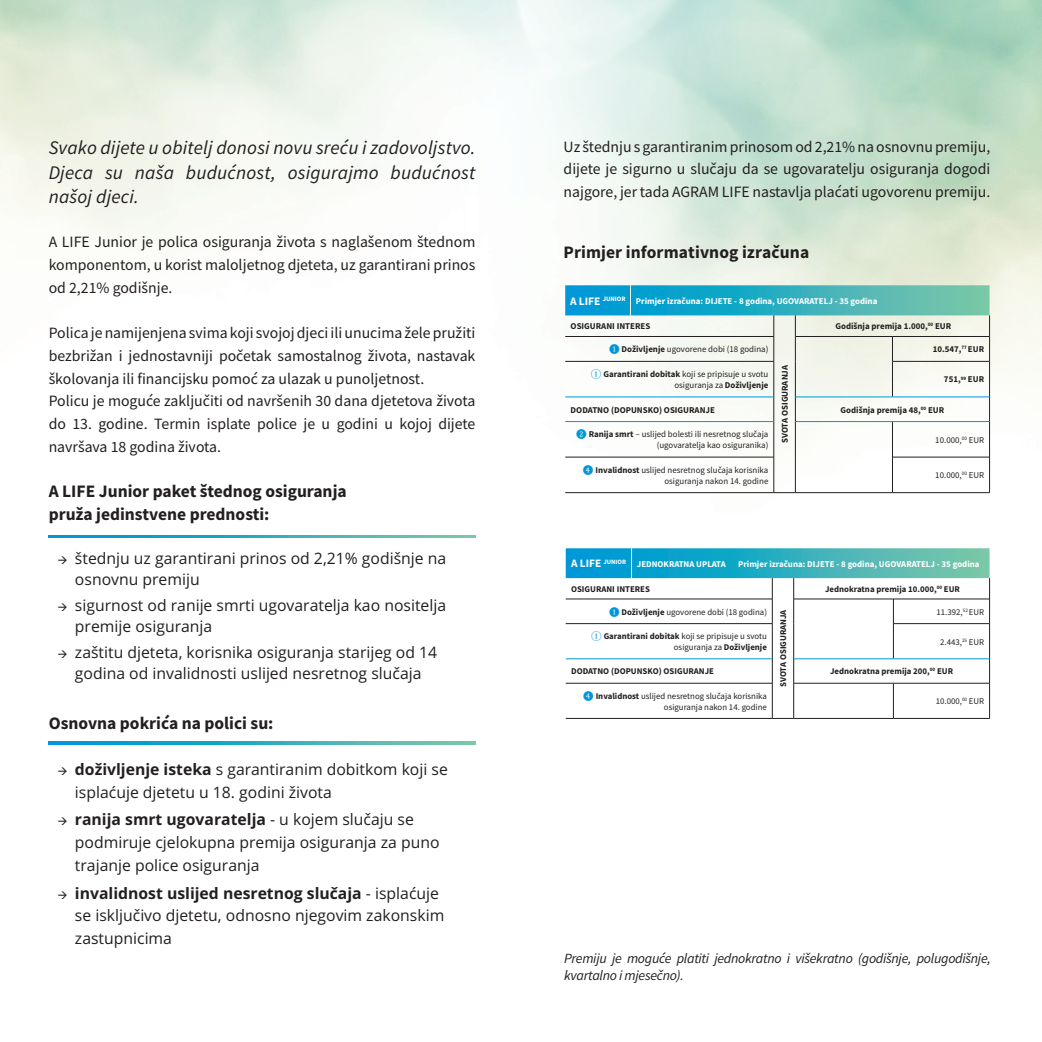
<style>
.page{position:relative;width:1042px;height:1042px;background:#fff}
.page>*{position:absolute;margin:0;border:0;box-sizing:border-box;transform-origin:0 0}
.t1{font:italic 19.25px/24.5px "Source Sans Pro";letter-spacing:.01em;color:#231f20;text-align:justify}
.t2{font:700 17.5px/22.8px "Source Sans Pro";color:#231f20}
.t3{font:15.75px/22.8px "Source Sans Pro";color:#231f20;text-align:justify}
.t4{font:15.75px/22.8px "Open Sans";color:#231f20}
.t5{font:italic 14px/16.8px "Source Sans Pro";letter-spacing:-.02em;color:#231f20}
.t6{font:8.92px/10.7px "Source Sans Pro";color:#231f20;text-align:right}
.t7{font:700 8.92px "Source Sans Pro";color:#231f20}
.t8{font:700 8.92px "Source Sans Pro";color:#fff}
.t9{font:8.75px/10.5px "Source Sans Pro";color:#231f20;text-align:right}
.t10{font:700 8.75px "Source Sans Pro";color:#231f20}
.t11{font:700 8.75px "Source Sans Pro";color:#fff}
.s1{font-weight:700}
.s2{font-size:11.38px}
.s3{font-family:"Cambria Math";color:#0097d9}
</style>
<div class="page">
<img style="left:0;top:0;width:1042px;height:745px">
<svg style="left:49px;top:535px;width:426px;height:3px"></svg>
<svg style="left:49px;top:742px;width:426px;height:2px"></svg>
<hr style="left:892px;top:361px;width:97px;height:1px;background:#231f20">
<svg style="left:565px;top:285px;width:425px;height:76px"></svg>
<hr style="left:773px;top:361px;width:1px;height:36px;background:#231f20">
<hr style="left:795px;top:361px;width:1px;height:36px;background:#231f20">
<hr style="left:892px;top:361px;width:1px;height:36px;background:#231f20">
<hr style="left:989px;top:361px;width:1px;height:36px;background:#231f20">
<svg style="left:773px;top:398px;width:1px;height:23px"></svg>
<svg style="left:795px;top:398px;width:1px;height:23px"></svg>
<svg style="left:989px;top:397px;width:1px;height:24px"></svg>
<hr style="left:773px;top:421px;width:1px;height:36px;background:#231f20">
<hr style="left:795px;top:421px;width:1px;height:36px;background:#231f20">
<hr style="left:892px;top:422px;width:1px;height:35px;background:#231f20">
<hr style="left:989px;top:421px;width:1px;height:36px;background:#231f20">
<hr style="left:773px;top:457px;width:1px;height:35px;background:#231f20">
<hr style="left:795px;top:457px;width:1px;height:35px;background:#231f20">
<hr style="left:630px;top:285px;width:1px;height:30px;background:#fff">
<hr style="left:565px;top:361px;width:209px;height:1px;background:#231f20">
<hr style="left:892px;top:457px;width:1px;height:35px;background:#231f20">
<hr style="left:989px;top:457px;width:1px;height:35px;background:#231f20">
<hr style="left:795px;top:492px;width:97px;height:1px;background:#231f20">
<hr style="left:565px;top:457px;width:209px;height:1px;background:#231f20">
<hr style="left:892px;top:457px;width:97px;height:1px;background:#231f20">
<hr style="left:565px;top:492px;width:209px;height:1px;background:#231f20">
<hr style="left:892px;top:492px;width:97px;height:1px;background:#231f20">
<hr style="left:565px;top:397px;width:209px;height:1px;background:#0097d9">
<hr style="left:565px;top:421px;width:209px;height:1px;background:#0097d9">
<hr style="left:795px;top:397px;width:194px;height:1px;background:#0097d9">
<hr style="left:795px;top:421px;width:194px;height:1px;background:#0097d9">
<svg style="left:774px;top:492px;width:21px;height:1px"></svg>
<hr style="left:893px;top:623px;width:96px;height:1px;background:#231f20">
<svg style="left:566px;top:548px;width:424px;height:75px"></svg>
<hr style="left:772px;top:624px;width:1px;height:35px;background:#231f20">
<hr style="left:793px;top:623px;width:1px;height:36px;background:#231f20">
<hr style="left:893px;top:624px;width:1px;height:34px;background:#231f20">
<hr style="left:989px;top:624px;width:1px;height:35px;background:#231f20">
<svg style="left:772px;top:659px;width:1px;height:24px"></svg>
<svg style="left:793px;top:659px;width:1px;height:24px"></svg>
<svg style="left:989px;top:659px;width:1px;height:24px"></svg>
<hr style="left:772px;top:683px;width:1px;height:35px;background:#231f20">
<hr style="left:793px;top:683px;width:1px;height:35px;background:#231f20">
<hr style="left:631px;top:548px;width:1px;height:30px;background:#fff">
<hr style="left:566px;top:623px;width:206px;height:1px;background:#231f20">
<hr style="left:893px;top:683px;width:1px;height:35px;background:#231f20">
<hr style="left:989px;top:683px;width:1px;height:35px;background:#231f20">
<hr style="left:793px;top:683px;width:100px;height:1px;background:#231f20">
<hr style="left:793px;top:718px;width:100px;height:1px;background:#231f20">
<hr style="left:566px;top:683px;width:206px;height:1px;background:#231f20">
<hr style="left:893px;top:683px;width:96px;height:1px;background:#231f20">
<hr style="left:566px;top:718px;width:206px;height:1px;background:#231f20">
<hr style="left:893px;top:718px;width:96px;height:1px;background:#231f20">
<hr style="left:566px;top:658px;width:206px;height:1px;background:#0097d9">
<hr style="left:794px;top:658px;width:195px;height:1px;background:#0097d9">
<svg style="left:772px;top:718px;width:21px;height:1px"></svg>
<svg style="left:58px;top:556px;width:9px;height:8px"></svg>
<svg style="left:58px;top:603px;width:9px;height:8px"></svg>
<svg style="left:58px;top:650px;width:9px;height:8px"></svg>
<p class="t1" style="left:49px;top:137px;width:428px">Svako dijete u obitelj donosi novu sreću i zadovoljstvo.<br>Djeca su naša budućnost, osigurajmo budućnost našoj djeci.</p>
<p class="t3" style="left:49px;top:232px;width:428px">A LIFE Junior je polica osiguranja života s naglašenom štednom komponentom, u korist maloljetnog djeteta, uz garantirani prinos od 2,21% godišnje.</p>
<p class="t3" style="left:49px;top:323px;width:428px;text-align:left">Polica je namijenjena svima koji svojoj djeci ili unucima žele pružiti bezbrižan i jednostavniji početak samostalnog života, nastavak školovanja ili financijsku pomoć za ulazak u punoljetnost.<br>Policu je moguće zaključiti od navršenih 30 dana djetetova života do 13. godine. Termin isplate police je u godini u kojoj dijete navršava 18 godina života.</p>
<p class="t2" style="left:49px;top:481px;width:299px">A LIFE Junior paket štednog osiguranja pruža jedinstvene prednosti:</p>
<p class="t4" style="left:75px;top:549px;width:373px;line-height:21px">štednju uz garantirani prinos od 2,21% godišnje na osnovnu premiju</p>
<p class="t4" style="left:75px;top:596px;width:373px;line-height:21px">sigurnost od ranije smrti ugovaratelja kao nositelja premije osiguranja</p>
<p class="t4" style="left:75px;top:643px;width:364px;line-height:21px">zaštitu djeteta, korisnika osiguranja starijeg od 14 godina od invalidnosti uslijed nesretnog slučaja</p>
<p class="t2" style="left:49px;top:713px;width:226px">Osnovna pokrića na polici su:</p>
<p class="t4" style="left:75px;top:759px;width:374px"><span class="s1">doživljenje isteka</span> s garantiranim dobitkom koji se isplaćuje djetetu u 18. godini života</p>
<p class="t4" style="left:75px;top:810px;width:366px"><span class="s1">ranija smrt ugovaratelja</span> - u kojem slučaju se podmiruje cjelokupna premija osiguranja za puno trajanje police osiguranja</p>
<p class="t4" style="left:75px;top:883px;width:371px"><span class="s1">invalidnost uslijed nesretnog slučaja</span> - isplaćuje se isključivo djetetu, odnosno njegovim zakonskim zastupnicima</p>
<p class="t3" style="left:563px;top:137px;width:428px">Uz štednju s garantiranim prinosom od 2,21% na osnovnu premiju, dijete je sigurno u slučaju da se ugovaratelju osiguranja dogodi najgore, jer tada AGRAM LIFE nastavlja plaćati ugovorenu premiju.</p>
<p class="t2" style="left:563px;top:242px;width:247px">Primjer informativnog izračuna</p>
<p class="t8" style="left:570px;top:297px;width:309px"><span class="s2">A LIFE</span> <sup>JUNIOR</sup> Primjer izračuna: DIJETE - 8 godina, UGOVARATELJ - 35 godina</p>
<p class="t7" style="left:570px;top:323px;width:81px">OSIGURANI INTERES</p>
<p class="t7" style="left:781px;top:443px;width:80px;rotate:-90deg">SVOTA OSIGURANJA</p>
<p class="t7" style="left:835px;top:323px;width:117px">Godišnja premija 1.000,<sup>00</sup> EUR</p>
<p class="t6" style="left:609px;top:345px;width:161px"><span class="s3">❶</span> <span class="s1">Doživljenje</span> ugovorene dobi (18 godina)</p>
<p class="t7" style="left:932px;top:346px;width:53px">10.547,<sup>77</sup> EUR</p>
<p class="t6" style="left:591px;top:370px;width:179px"><span class="s3">①</span> <span class="s1">Garantirani dobitak</span> koji se pripisuje u svotu osiguranja za <span class="s1">Doživljenje</span></p>
<p class="t7" style="left:944px;top:376px;width:42px">751,<sup>99</sup> EUR</p>
<p class="t7" style="left:570px;top:406px;width:146px">DODATNO (DOPUNSKO) OSIGURANJE</p>
<p class="t7" style="left:840px;top:406px;width:105px">Godišnja premija 48,<sup>00</sup> EUR</p>
<p class="t6" style="left:576px;top:430px;width:194px"><span class="s3">❷</span> <span class="s1">Ranija smrt</span> ‒ uslijed bolesti ili nesretnog slučaja (ugovaratelja kao osiguranika)</p>
<p class="t6" style="left:935px;top:435px;width:50px">10.000,<sup>00</sup> EUR</p>
<p class="t6" style="left:583px;top:465px;width:187px"><span class="s3">❹</span> <span class="s1">Invalidnost</span> uslijed nesretnog slučaja korisnika osiguranja nakon 14. godine</p>
<p class="t6" style="left:935px;top:471px;width:50px">10.000,<sup>00</sup> EUR</p>
<p class="t11" style="left:571px;top:560px;width:156px"><span class="s2">A LIFE</span> <sup>JUNIOR</sup> JEDNOKRATNA UPLATA</p>
<p class="t8" style="left:738px;top:560px;width:243px">Primjer izračuna: DIJETE - 8 godina, UGOVARATELJ - 35 godina</p>
<p class="t10" style="left:571px;top:585px;width:80px">OSIGURANI INTERES</p>
<p class="t10" style="left:780px;top:687px;width:79px;rotate:-90deg">SVOTA OSIGURANJA</p>
<p class="t10" style="left:825px;top:585px;width:136px">Jednokratna premija 10.000,<sup>00</sup> EUR</p>
<p class="t9" style="left:609px;top:607px;width:159px"><span class="s3">❶</span> <span class="s1">Doživljenje</span> ugovorene dobi (18 godina)</p>
<p class="t9" style="left:936px;top:607px;width:49px">11.392,<sup>52</sup> EUR</p>
<p class="t9" style="left:591px;top:632px;width:177px"><span class="s3">①</span> <span class="s1">Garantirani dobitak</span> koji se pripisuje u svotu osiguranja za <span class="s1">Doživljenje</span></p>
<p class="t9" style="left:940px;top:637px;width:46px">2.443,<sup>25</sup> EUR</p>
<p class="t10" style="left:571px;top:668px;width:144px">DODATNO (DOPUNSKO) OSIGURANJE</p>
<p class="t10" style="left:830px;top:668px;width:124px">Jednokratna premija 200,<sup>00</sup> EUR</p>
<p class="t9" style="left:583px;top:691px;width:185px"><span class="s3">❹</span> <span class="s1">Invalidnost</span> uslijed nesretnog slučaja korisnika osiguranja nakon 14. godine</p>
<p class="t9" style="left:936px;top:697px;width:50px">10.000,<sup>00</sup> EUR</p>
<p class="t5" style="left:564px;top:951px;width:428px">Premiju je moguće platiti jednokratno i višekratno (godišnje, polugodišnje, kvartalno i mjesečno).</p>
</div>
